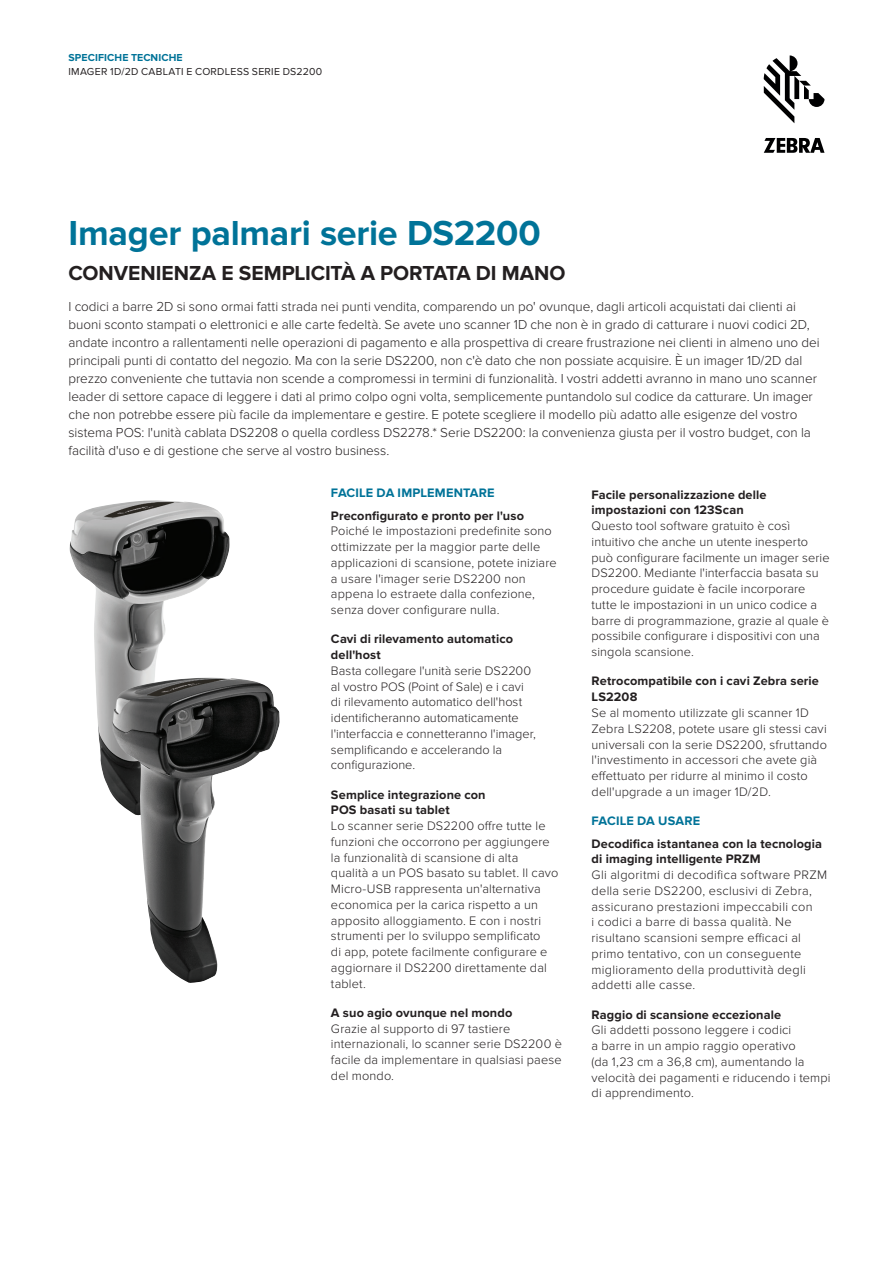
<style>
.page{position:relative;width:893px;height:1263px;background:#fff}
.page>*{position:absolute;margin:0;border:0;box-sizing:border-box;transform-origin:0 0}
.Cover_Headline{font:700 36px "Proxima Nova";letter-spacing:-.005em;color:#007398}
.Cover_Subhead{font:700 21px "Proxima Nova";color:#231f20}
.Intro_Body{font:300 13.5px/18px "Proxima Nova";color:#231f20}
.Body{font:300 12.75px/15.8px "Proxima Nova";letter-spacing:.01em;color:#231f20}
.Body_Subhead_Black{font:700 12.75px/15.8px "Proxima Nova";letter-spacing:.01em;color:#231f20}
.Body_Subhead_Level_1{font:700 12.75px "Proxima Nova";letter-spacing:.01em;color:#007398}
.t1{font:10.5px "Proxima Nova";letter-spacing:.025em;color:#231f20}
.t2{font:700 10.5px "Proxima Nova";letter-spacing:.01em;color:#007398}
</style>
<div class="page">
<svg style="left:764px;top:55px;width:60px;height:68px"></svg>
<svg style="left:764px;top:138px;width:60px;height:15px"></svg>
<img style="left:69px;top:500px;width:161px;height:293px">
<img style="left:111px;top:678px;width:169px;height:305px">
<p class="t2" style="left:68px;top:51px;width:116px">SPECIFICHE TECNICHE</p>
<p class="t1" style="left:68px;top:66px;width:255px">IMAGER 1D/2D CABLATI E CORDLESS SERIE DS2200</p>
<p class="Cover_Headline" style="left:68px;top:212px;width:474px">Imager palmari serie DS2200</p>
<p class="Cover_Subhead" style="left:68px;top:261px;width:498px">CONVENIENZA E SEMPLICITÀ A PORTATA DI MANO</p>
<p class="Intro_Body" style="left:68px;top:298px;width:753px">I codici a barre 2D si sono ormai fatti strada nei punti vendita, comparendo un po' ovunque, dagli articoli acquistati dai clienti ai buoni sconto stampati o elettronici e alle carte fedeltà. Se avete uno scanner 1D che non è in grado di catturare i nuovi codici 2D, andate incontro a rallentamenti nelle operazioni di pagamento e alla prospettiva di creare frustrazione nei clienti in almeno uno dei principali punti di contatto del negozio. Ma con la serie DS2200, non c'è dato che non possiate acquisire. È un imager 1D/2D dal prezzo conveniente che tuttavia non scende a compromessi in termini di funzionalità. I vostri addetti avranno in mano uno scanner leader di settore capace di leggere i dati al primo colpo ogni volta, semplicemente puntandolo sul codice da catturare. Un imager che non potrebbe essere più facile da implementare e gestire. E potete scegliere il modello più adatto alle esigenze del vostro sistema POS: l'unità cablata DS2208 o quella cordless DS2278.* Serie DS2200: la convenienza giusta per il vostro budget, con la facilità d'uso e di gestione che serve al vostro business.</p>
<p class="Body_Subhead_Level_1" style="left:331px;top:485px;width:165px">FACILE DA IMPLEMENTARE</p>
<p class="Body_Subhead_Black" style="left:331px;top:508px;width:195px">Preconfigurato e pronto per l'uso</p>
<p class="Body" style="left:331px;top:523px;width:227px">Poiché le impostazioni predefinite sono ottimizzate per la maggior parte delle applicazioni di scansione, potete iniziare a usare l'imager serie DS2200 non appena lo estraete dalla confezione, senza dover configurare nulla.</p>
<p class="Body_Subhead_Black" style="left:331px;top:632px;width:183px">Cavi di rilevamento automatico dell'host</p>
<p class="Body" style="left:331px;top:663px;width:207px">Basta collegare l'unità serie DS2200 al vostro POS (Point of Sale) e i cavi di rilevamento automatico dell'host identificheranno automaticamente l'interfaccia e connetteranno l'imager, semplificando e accelerando la configurazione.</p>
<p class="Body_Subhead_Black" style="left:331px;top:787px;width:156px">Semplice integrazione con<br>POS basati su tablet</p>
<p class="Body" style="left:331px;top:818px;width:229px">Lo scanner serie DS2200 offre tutte le funzioni che occorrono per aggiungere la funzionalità di scansione di alta qualità a un POS basato su tablet. Il cavo Micro-USB rappresenta un'alternativa economica per la carica rispetto a un apposito alloggiamento. E con i nostri strumenti per lo sviluppo semplificato<br>di app, potete facilmente configurare e aggiornare il DS2200 direttamente dal tablet.</p>
<p class="Body_Subhead_Black" style="left:331px;top:1005px;width:183px">A suo agio ovunque nel mondo</p>
<p class="Body" style="left:331px;top:1021px;width:232px">Grazie al supporto di 97 tastiere internazionali, lo scanner serie DS2200 è facile da implementare in qualsiasi paese del mondo.</p>
<p class="Body_Subhead_Black" style="left:592px;top:487px;width:176px">Facile personalizzazione delle impostazioni con 123Scan</p>
<p class="Body" style="left:592px;top:518px;width:239px">Questo tool software gratuito è così intuitivo che anche un utente inesperto può configurare facilmente un imager serie DS2200. Mediante l'interfaccia basata su procedure guidate è facile incorporare tutte le impostazioni in un unico codice a barre di programmazione, grazie al quale è possibile configurare i dispositivi con una singola scansione.</p>
<p class="Body_Subhead_Black" style="left:592px;top:674px;width:229px">Retrocompatibile con i cavi Zebra serie<br>LS2208</p>
<p class="Body" style="left:592px;top:705px;width:237px">Se al momento utilizzate gli scanner 1D Zebra LS2208, potete usare gli stessi cavi universali con la serie DS2200, sfruttando l'investimento in accessori che avete già effettuato per ridurre al minimo il costo dell'upgrade a un imager 1D/2D.</p>
<p class="Body_Subhead_Level_1" style="left:592px;top:813px;width:110px">FACILE DA USARE</p>
<p class="Body_Subhead_Black" style="left:592px;top:836px;width:232px">Decodifica istantanea con la tecnologia di imaging intelligente PRZM</p>
<p class="Body" style="left:592px;top:867px;width:237px">Gli algoritmi di decodifica software PRZM della serie DS2200, esclusivi di Zebra, assicurano prestazioni impeccabili con<br>i codici a barre di bassa qualità. Ne risultano scansioni sempre efficaci al primo tentativo, con un conseguente miglioramento della produttività degli addetti alle casse.</p>
<p class="Body_Subhead_Black" style="left:592px;top:1007px;width:191px">Raggio di scansione eccezionale</p>
<p class="Body" style="left:592px;top:1022px;width:241px">Gli addetti possono leggere i codici<br>a barre in un ampio raggio operativo<br>(da 1,23 cm a 36,8 cm), aumentando la velocità dei pagamenti e riducendo i tempi di apprendimento.</p>
</div>
